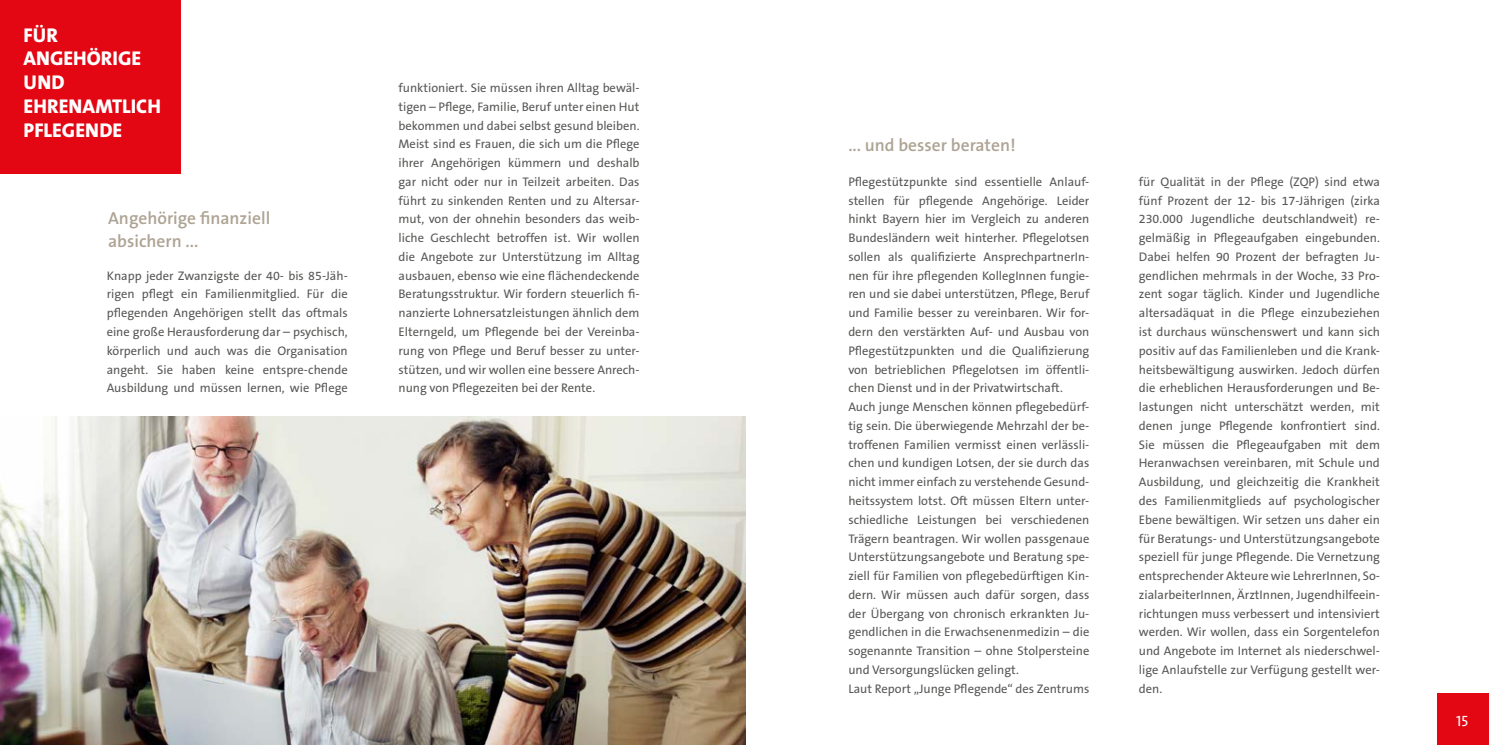
<style>
.page{position:relative;width:1489px;height:745px;background:#fff}
.page>*{position:absolute;margin:0;border:0;box-sizing:border-box;transform-origin:0 0}
.t1{font:800 20px/23.8px "The Sans B8";color:#fff}
.t2{font:600 17.5px/22.5px "The Sans B6";color:#aea394}
.t3{font:15px "SPD2002 The Sans";color:#fff}
.t4{font:12.5px/18.8px "The Sans B5 Plain";color:#575756;text-align:justify}
</style>
<div class="page">
<div style="left:1437px;top:693px;width:51px;height:51px;background:#e30613"></div>
<div style="left:0;top:0;width:180px;height:174px;background:#e30613"></div>
<img style="left:0;top:416px;width:745px;height:328px">
<h1 class="t1" style="left:24px;top:24px;width:139px">FÜR<br>ANGEHÖRIGE<br>UND<br>EHRENAMTLICH<br>PFLEGENDE</h1>
<h2 class="t2" style="left:108px;top:207px;width:164px">Angehörige finanziell absichern ...</h2>
<p class="t4" style="left:107px;top:266px;width:242px">Knapp jeder Zwanzigste der 40- bis 85-Jäh&shy;rigen pflegt ein Familienmitglied. Für die pflegenden Angehörigen stellt das oftmals eine große Herausforderung dar – psychisch, körperlich und auch was die Organisation angeht. Sie haben keine entspre-chende Ausbildung und müssen lernen, wie Pflege</p>
<p class="t4" style="left:398px;top:79px;width:242px">funktioniert. Sie müssen ihren Alltag bewäl&shy;tigen – Pflege, Familie, Beruf unter einen Hut bekommen und dabei selbst gesund bleiben.<br>Meist sind es Frauen, die sich um die Pflege ihrer Angehörigen kümmern und deshalb gar nicht oder nur in Teilzeit arbeiten. Das führt zu sinkenden Renten und zu Altersar&shy;mut, von der ohnehin besonders das weib&shy;liche Geschlecht betroffen ist. Wir wollen die Angebote zur Unterstützung im Alltag ausbauen, ebenso wie eine flächendeckende Beratungsstruktur. Wir fordern steuerlich fi&shy;nanzierte Lohnersatzleistungen ähnlich dem Elterngeld, um Pflegende bei der Vereinba&shy;rung von Pflege und Beruf besser zu unter&shy;stützen, und wir wollen eine bessere Anrech&shy;nung von Pflegezeiten bei der Rente.</p>
<h2 class="t2" style="left:848px;top:134px;width:169px">... und besser beraten!</h2>
<p class="t4" style="left:848px;top:172px;width:242px;text-align:left">Pflegestützpunkte sind essentielle Anlauf&shy;stellen für pflegende Angehörige. Leider hinkt Bayern hier im Vergleich zu anderen Bundesländern weit hinterher. Pflegelotsen sollen als qualifizierte AnsprechpartnerIn&shy;nen für ihre pflegenden KollegInnen fungie&shy;ren und sie dabei unterstützen, Pflege, Beruf und Familie besser zu vereinbaren. Wir for&shy;dern den verstärkten Auf- und Ausbau von Pflegestützpunkten und die Qualifizierung von betrieblichen Pflegelotsen im öffentli&shy;chen Dienst und in der Privatwirtschaft.<br>Auch junge Menschen können pflegebedürf&shy;tig sein. Die überwiegende Mehrzahl der be&shy;troffenen Familien vermisst einen verlässli&shy;chen und kundigen Lotsen, der sie durch das nicht immer einfach zu verstehende Gesund&shy;heitssystem lotst. Oft müssen Eltern unter&shy;schiedliche Leistungen bei verschiedenen Trägern beantragen. Wir wollen passgenaue Unterstützungsangebote und Beratung spe&shy;ziell für Familien von pflegebedürftigen Kin&shy;dern. Wir müssen auch dafür sorgen, dass der Übergang von chronisch erkrankten Ju&shy;gendlichen in die Erwachsenenmedizin – die sogenannte Transition – ohne Stolpersteine und Versorgungslücken gelingt.<br>Laut Report „Junge Pflegende“ des Zentrums</p>
<p class="t4" style="left:1138px;top:172px;width:242px">für Qualität in der Pflege (ZQP) sind etwa fünf Prozent der 12- bis 17-Jährigen (zirka 230.000 Jugendliche deutschlandweit) re&shy;gelmäßig in Pflegeaufgaben eingebunden.<br>Dabei helfen 90 Prozent der befragten Ju&shy;gendlichen mehrmals in der Woche, 33 Pro&shy;zent sogar täglich. Kinder und Jugendliche altersadäquat in die Pflege einzubeziehen ist durchaus wünschenswert und kann sich positiv auf das Familienleben und die Krank&shy;heitsbewältigung auswirken. Jedoch dürfen die erheblichen Herausforderungen und Be&shy;lastungen nicht unterschätzt werden, mit denen junge Pflegende konfrontiert sind.<br>Sie müssen die Pflegeaufgaben mit dem Heranwachsen vereinbaren, mit Schule und Ausbildung, und gleichzeitig die Krankheit des Familienmitglieds auf psychologischer Ebene bewältigen. Wir setzen uns daher ein für Beratungs- und Unterstützungsangebote speziell für junge Pflegende. Die Vernetzung entsprechender Akteure wie LehrerInnen, So&shy;zialarbeiterInnen, ÄrztInnen, Jugendhilfeein&shy;richtungen muss verbessert und intensiviert werden. Wir wollen, dass ein Sorgentelefon und Angebote im Internet als niederschwel&shy;lige Anlaufstelle zur Verfügung gestellt wer&shy;den.</p>
<p class="t3" style="left:1455px;top:712px;width:14px">15</p>
</div>
